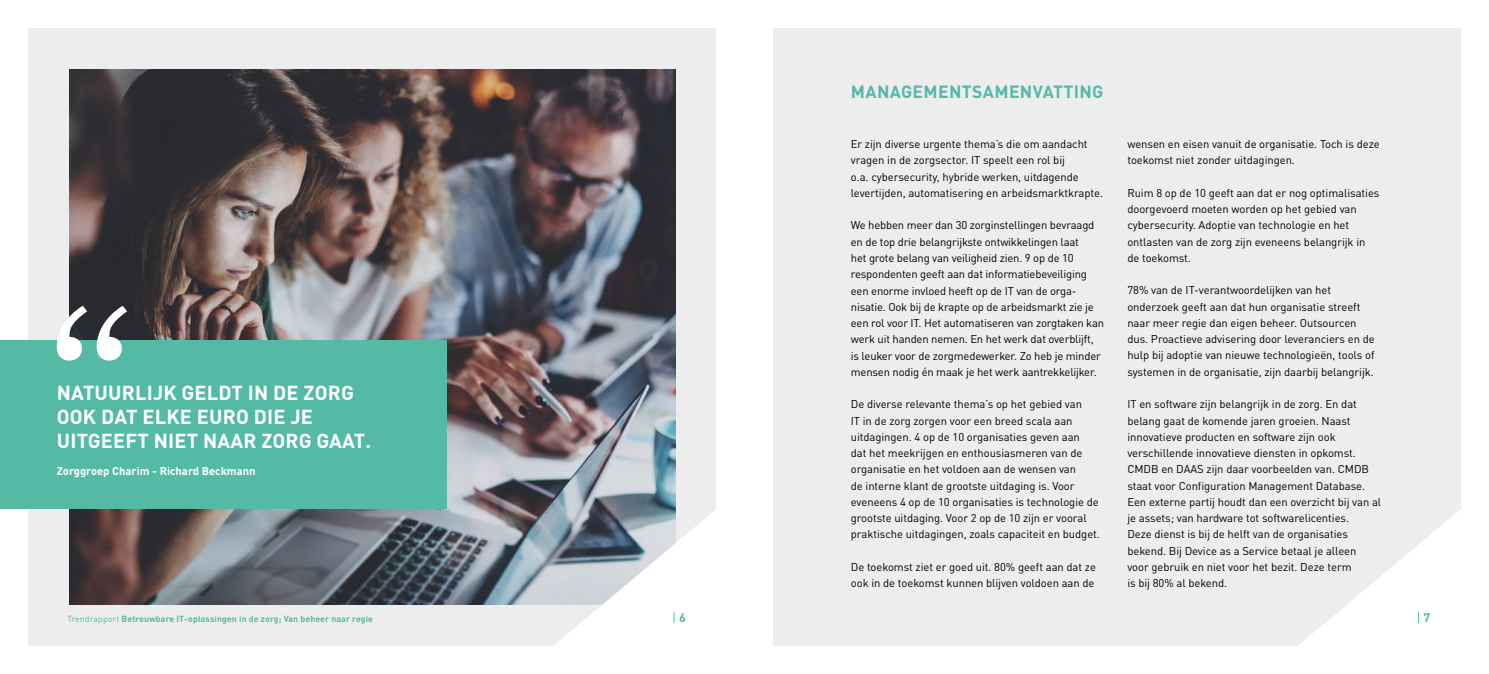
<style>
.page{position:relative;width:1489px;height:674px;background:#fff}
.page>*{position:absolute;margin:0;border:0;box-sizing:border-box;transform-origin:0 0}
.t1{font:700 20px/24px "DIN Pro";letter-spacing:.01em;color:#fff}
.t2{font:700 17.5px "DIN Pro";letter-spacing:.02em;color:#54baa5}
.t3{font:700 12.5px "DIN Pro";color:#54baa5}
.t4{font:11.25px/16.2px "DIN Pro";letter-spacing:-.005em;color:#000}
.t5{font:700 11.25px "DIN Pro";color:#fff}
.t6{font:700 8.75px "DIN Pro";letter-spacing:.01em;color:#54baa5}
.s1{font-weight:400}
</style>
<div class="page">
<div style="left:28px;top:28px;width:688px;height:617px;background:#ededed"></div>
<img style="left:69px;top:69px;width:606px;height:535px">
<svg style="left:520px;top:488px;width:328px;height:158px"></svg>
<div style="left:772px;top:28px;width:688px;height:617px;background:#ededed"></div>
<svg style="left:1264px;top:488px;width:197px;height:158px"></svg>
<div style="left:0;top:340px;width:446px;height:168px;background:#54baa5"></div>
<svg style="left:57px;top:305px;width:70px;height:55px"></svg>
<hr style="left:744px;top:0;width:1px;height:673px;background:#bcbcbc">
<h1 class="t1" style="left:57px;top:380px;width:316px">NATUURLIJK GELDT IN DE ZORG<br>OOK DAT ELKE EURO DIE JE<br>UITGEEFT NIET NAAR ZORG GAAT.</h1>
<p class="t5" style="left:57px;top:463px;width:200px">Zorggroep Charim - Richard Beckmann</p>
<h2 class="t2" style="left:850px;top:79px;width:254px">MANAGEMENTSAMENVATTING</h2>
<p class="t4" style="left:850px;top:135px;width:254px">Er zijn diverse urgente thema’s die om aandacht vragen in de zorgsector. IT speelt een rol bij<br>o.a. cybersecurity, hybride werken, uitdagende levertijden, automatisering en arbeidsmarktkrapte.</p>
<p class="t4" style="left:850px;top:216px;width:255px">We hebben meer dan 30 zorginstellingen bevraagd en de top drie belangrijkste ontwikkelingen laat<br>het grote belang van veiligheid zien. 9 op de 10 respondenten geeft aan dat informatiebeveiliging een enorme invloed heeft op de IT van de orga&shy;nisatie. Ook bij de krapte op de arbeidsmarkt zie je een rol voor IT. Het automatiseren van zorgtaken kan werk uit handen nemen. En het werk dat overblijft, is leuker voor de zorgmedewerker. Zo heb je minder mensen nodig én maak je het werk aantrekkelijker.</p>
<p class="t4" style="left:850px;top:395px;width:250px">De diverse relevante thema’s op het gebied van<br>IT in de zorg zorgen voor een breed scala aan uitdagingen. 4 op de 10 organisaties geven aan<br>dat het meekrijgen en enthousiasmeren van de organisatie en het voldoen aan de wensen van<br>de interne klant de grootste uitdaging is. Voor eveneens 4 op de 10 organisaties is technologie de grootste uitdaging. Voor 2 op de 10 zijn er vooral praktische uitdagingen, zoals capaciteit en budget.</p>
<p class="t4" style="left:850px;top:557px;width:247px">De toekomst ziet er goed uit. 80% geeft aan dat ze ook in de toekomst kunnen blijven voldoen aan de</p>
<p class="t4" style="left:1127px;top:135px;width:254px">wensen en eisen vanuit de organisatie. Toch is deze toekomst niet zonder uitdagingen.</p>
<p class="t4" style="left:1127px;top:183px;width:253px">Ruim 8 op de 10 geeft aan dat er nog optimalisaties doorgevoerd moeten worden op het gebied van cybersecurity. Adoptie van technologie en het ontlasten van de zorg zijn eveneens belangrijk in de toekomst.</p>
<p class="t4" style="left:1127px;top:281px;width:249px">78% van de IT-verantwoordelijken van het onderzoek geeft aan dat hun organisatie streeft naar meer regie dan eigen beheer. Outsourcen dus. Proactieve advisering door leveranciers en de hulp bij adoptie van nieuwe technologieën, tools of systemen in de organisatie, zijn daarbij belangrijk.</p>
<p class="t4" style="left:1127px;top:395px;width:255px">IT en software zijn belangrijk in de zorg. En dat belang gaat de komende jaren groeien. Naast innovatieve producten en software zijn ook verschillende innovatieve diensten in opkomst.<br>CMDB en DAAS zijn daar voorbeelden van. CMDB staat voor Configuration Management Database.<br>Een externe partij houdt dan een overzicht bij van al je assets; van hardware tot softwarelicenties.<br>Deze dienst is bij de helft van de organisaties bekend. Bij Device as a Service betaal je alleen<br>voor gebruik en niet voor het bezit. Deze term<br>is bij 80% al bekend.</p>
<p class="t6" style="left:67px;top:612px;width:307px"><span class="s1">Trendrapport</span> Betrouwbare IT-oplossingen in de zorg; Van beheer naar regie</p>
<p class="t3" style="left:679px;top:608px;width:8px">6</p>
<p class="t3" style="left:1423px;top:608px;width:8px">7</p>
</div>
